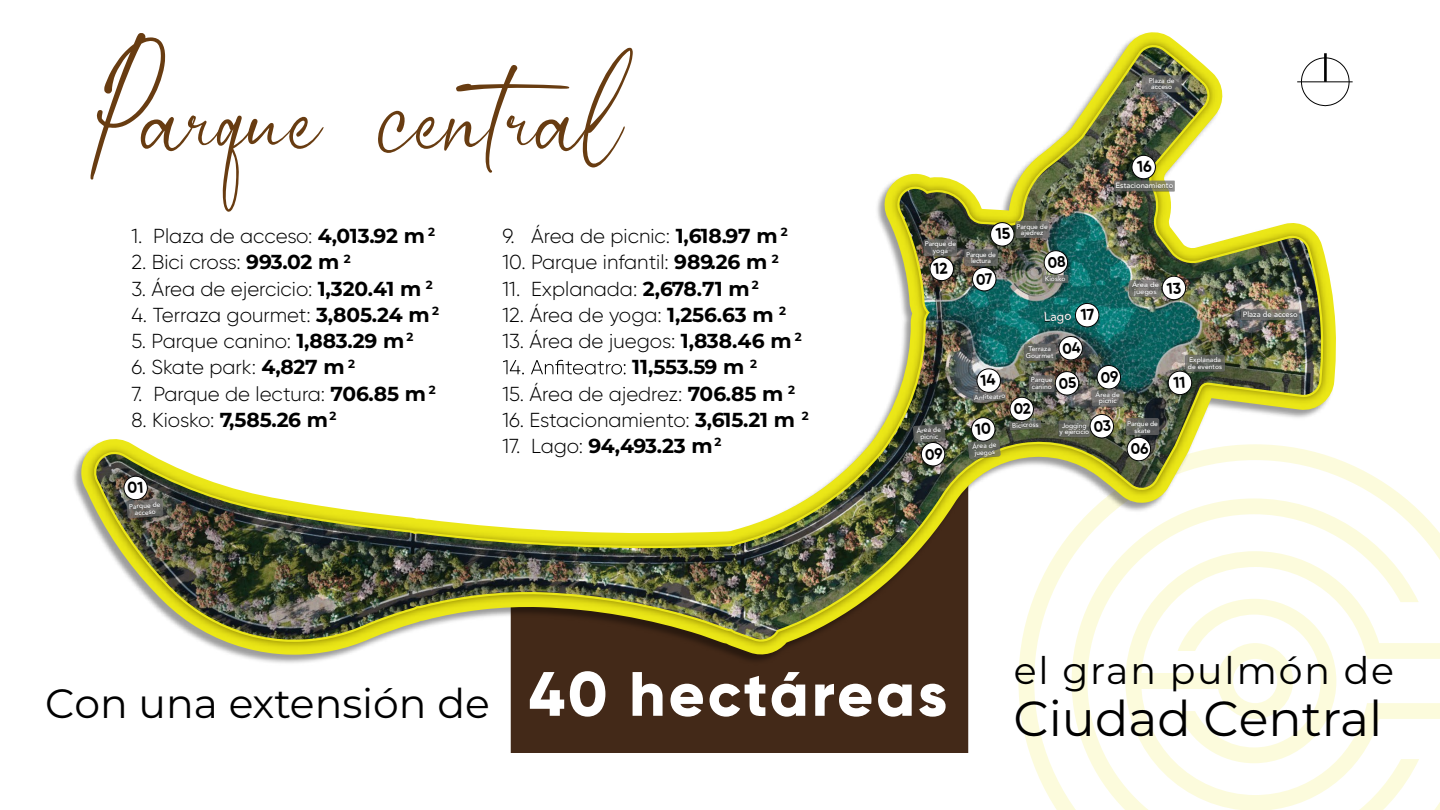
<style>
.page{position:relative;width:1440px;height:810px;background:#fff}
.page>*{position:absolute;margin:0;border:0;box-sizing:border-box;transform-origin:0 0}
.t1{font:175.73px "Calistha";color:#683c11}
.t2{font:800 62.47px "Gilroy";letter-spacing:.045em;color:#fff}
.t3{font:49.2px "Montserrat";color:#000}
.t4{font:40.95px "Montserrat";color:#000}
.t5{font:37.88px "Montserrat";letter-spacing:.05em;color:#000}
.t6{font:300 20.25px "Gilroy";color:#000}
.t7{font:700 20.25px "Montserrat";letter-spacing:-.02em;color:#000}
.t8{font:500 12.3px "Avenir";color:#fff}
.t9{font:500 7.65px "Avenir";letter-spacing:.005em;color:#fff}
.t10{font:500 6.75px/6.8px "Avenir";letter-spacing:.005em;color:#fff;text-align:center}
.t11{font:500 6.75px/6.8px "Avenir";letter-spacing:-.015em;color:#fff;text-align:center}
.t12{font:500 6.75px/6.8px "Avenir";letter-spacing:-.03em;color:#fff;text-align:center}
.t13{font:500 6.75px/6.8px "Avenir";letter-spacing:.005em;color:#fff;text-align:center;scale:1.1 1}
.s1{font-family:"Montserrat";font-weight:700}
.s2{font-family:"Gilroy";font-weight:300}
</style>
<div class="page">
<svg style="left:1018px;top:459px;width:422px;height:351px"></svg>
<svg style="left:1178px;top:667px;width:158px;height:96px"></svg>
<div style="left:1133px;top:673px;width:92px;height:16px;background:#fcfbdc"></div>
<div style="left:511px;top:667px;width:457px;height:86px;background:#432918"></div>
<svg style="left:1338px;top:61px;width:12px;height:42px"></svg>
<hr style="left:1297px;top:82px;width:56px;height:1px;background:#000">
<img style="left:73px;top:60px;width:1265px;height:607px">
<img style="left:83px;top:34px;width:1251px;height:619px">
<img style="left:91px;top:44px;width:1233px;height:602px">
<svg style="left:1091px;top:390px;width:32px;height:17px"></svg>
<svg style="left:1015px;top:221px;width:34px;height:17px"></svg>
<svg style="left:1142px;top:76px;width:39px;height:17px"></svg>
<svg style="left:1114px;top:181px;width:61px;height:11px"></svg>
<svg style="left:1058px;top:420px;width:32px;height:17px"></svg>
<svg style="left:1092px;top:390px;width:31px;height:17px"></svg>
<svg style="left:1126px;top:418px;width:33px;height:17px"></svg>
<svg style="left:1024px;top:344px;width:32px;height:17px"></svg>
<svg style="left:1016px;top:221px;width:33px;height:17px"></svg>
<svg style="left:964px;top:249px;width:34px;height:17px"></svg>
<svg style="left:923px;top:239px;width:34px;height:17px"></svg>
<svg style="left:1129px;top:280px;width:32px;height:17px"></svg>
<svg style="left:1043px;top:275px;width:25px;height:8px"></svg>
<svg style="left:1185px;top:355px;width:40px;height:17px"></svg>
<svg style="left:1142px;top:75px;width:40px;height:17px"></svg>
<svg style="left:1241px;top:309px;width:58px;height:11px"></svg>
<svg style="left:1029px;top:375px;width:26px;height:17px"></svg>
<svg style="left:1114px;top:181px;width:61px;height:10px"></svg>
<svg style="left:503px;top:360px;width:123px;height:14px"></svg>
<svg style="left:1161px;top:275px;width:25px;height:25px"></svg>
<svg style="left:929px;top:256px;width:25px;height:25px"></svg>
<svg style="left:1167px;top:370px;width:25px;height:25px"></svg>
<img style="left:968px;top:368px;width:73px;height:91px">
<svg style="left:1075px;top:303px;width:24px;height:25px"></svg>
<svg style="left:1131px;top:155px;width:25px;height:25px"></svg>
<svg style="left:990px;top:222px;width:24px;height:25px"></svg>
<svg style="left:1089px;top:414px;width:25px;height:25px"></svg>
<svg style="left:1058px;top:336px;width:25px;height:25px"></svg>
<svg style="left:1054px;top:371px;width:25px;height:25px"></svg>
<svg style="left:1126px;top:437px;width:25px;height:25px"></svg>
<svg style="left:972px;top:267px;width:24px;height:25px"></svg>
<svg style="left:1043px;top:250px;width:25px;height:25px"></svg>
<svg style="left:123px;top:475px;width:41px;height:44px"></svg>
<svg style="left:913px;top:424px;width:33px;height:43px"></svg>
<svg style="left:1096px;top:365px;width:25px;height:25px"></svg>
<h1 class="t1" style="left:82px;top:26px;width:542px">Parque central</h1>
<p class="t6" style="left:131px;top:224px;width:305px">1. Plaza de acceso: <span class="s1">4,013.92 m</span> <sup>2</sup></p>
<p class="t6" style="left:131px;top:250px;width:221px">2. Bici cross: <span class="s1">993.02 m</span> <sup>2</sup></p>
<p class="t6" style="left:131px;top:276px;width:303px">3. Área de ejercicio: <span class="s1">1,320.41 m</span> <sup>2</sup></p>
<p class="t6" style="left:131px;top:302px;width:309px">4. Terraza gourmet: <span class="s1">3,805.24 m</span> <sup>2</sup></p>
<p class="t6" style="left:131px;top:329px;width:284px">5. Parque canino: <span class="s1">1,883.29 m</span> <sup>2</sup></p>
<p class="t6" style="left:131px;top:355px;width:225px">6. Skate park: <span class="s1">4,827 m</span> <sup>2</sup></p>
<p class="t6" style="left:131px;top:381px;width:306px">7. Parque de lectura: <span class="s1">706.85 m</span> <sup>2</sup></p>
<p class="t6" style="left:131px;top:407px;width:207px">8. Kiosko: <span class="s1">7,585.26 m</span><sup>2</sup></p>
<p class="t6" style="left:503px;top:224px;width:287px">9. Área de picnic: <span class="s1">1,618.97 m</span> <sup>2</sup></p>
<p class="t6" style="left:503px;top:250px;width:278px">10. Parque infantil: <span class="s1">989.26 m</span> <sup>2</sup></p>
<p class="t6" style="left:503px;top:276px;width:258px">11. Explanada: <span class="s1">2,678.71 m</span> <sup>2</sup></p>
<p class="t6" style="left:503px;top:302px;width:285px">12. Área de yoga: <span class="s1">1,256.63 m</span> <sup>2</sup></p>
<p class="t6" style="left:503px;top:329px;width:301px">13. Área de juegos: <span class="s1">1,838.46 m</span> <sup>2</sup></p>
<p class="t7" style="left:632px;top:352px;width:126px">11,553.59 m <sup>2</sup></p>
<p class="t6" style="left:503px;top:381px;width:294px">15. Área de ajedrez: <span class="s1">706.85 m</span> <sup>2</sup></p>
<p class="t6" style="left:503px;top:407px;width:308px">16. Estacionamiento: <span class="s1">3,615.21 m</span> <sup>2</sup></p>
<p class="t7" style="left:503px;top:431px;width:220px"><span class="s2">17. Lago:</span> 94,493.23 m<sup>2</sup></p>
<p class="t10" style="left:129px;top:503px;width:33px;rotate:-4deg">Parque de acceso</p>
<p class="t10" style="left:1149px;top:76px;width:27px">Plaza de acceso</p>
<p class="t9" style="left:1116px;top:179px;width:59px">Estacionamiento</p>
<p class="t10" style="left:925px;top:240px;width:33px">Parque de yoga</p>
<p class="t10" style="left:916px;top:427px;width:26px;rotate:-4deg">Área de picnic</p>
<p class="t12" style="left:966px;top:251px;width:31px">Parque de lectura</p>
<p class="t10" style="left:1016px;top:223px;width:33px">Parque de ajedrez</p>
<p class="t10" style="left:1045px;top:275px;width:22px">Kiosko</p>
<p class="t8" style="left:1043px;top:307px;width:29px;rotate:-4deg">Lago</p>
<p class="t13" style="left:1132px;top:281px;width:26px">Área de juegos</p>
<p class="t10" style="left:974px;top:394px;width:33px;rotate:-4deg">Anfiteatro</p>
<p class="t10" style="left:1026px;top:345px;width:29px">Terraza<br>Gourmet</p>
<p class="t10" style="left:1031px;top:376px;width:23px;text-align:left">Parque canino</p>
<p class="t10" style="left:1096px;top:391px;width:26px">Área de picnic</p>
<p class="t10" style="left:972px;top:443px;width:26px;text-align:left;rotate:-4deg">Área de juegos</p>
<p class="t10" style="left:1012px;top:422px;width:28px;rotate:-4deg">Bicicross</p>
<p class="t11" style="left:1060px;top:421px;width:31px">Jogging<br>y ejercicio</p>
<p class="t10" style="left:1127px;top:420px;width:32px">Parque de skate</p>
<p class="t10" style="left:1188px;top:356px;width:36px;text-align:left">Explanada de eventos</p>
<p class="t9" style="left:1243px;top:308px;width:56px">Plaza de acceso</p>
<h3 class="t4" style="left:45px;top:675px;width:446px">Con una extensión de</h3>
<h2 class="t2" style="left:529px;top:655px;width:420px">40 hectáreas</h2>
<h3 class="t5" style="left:1014px;top:645px;width:382px">el gran pulmón de</h3>
<h3 class="t3" style="left:1013px;top:684px;width:371px">Ciudad Central</h3>
</div>
